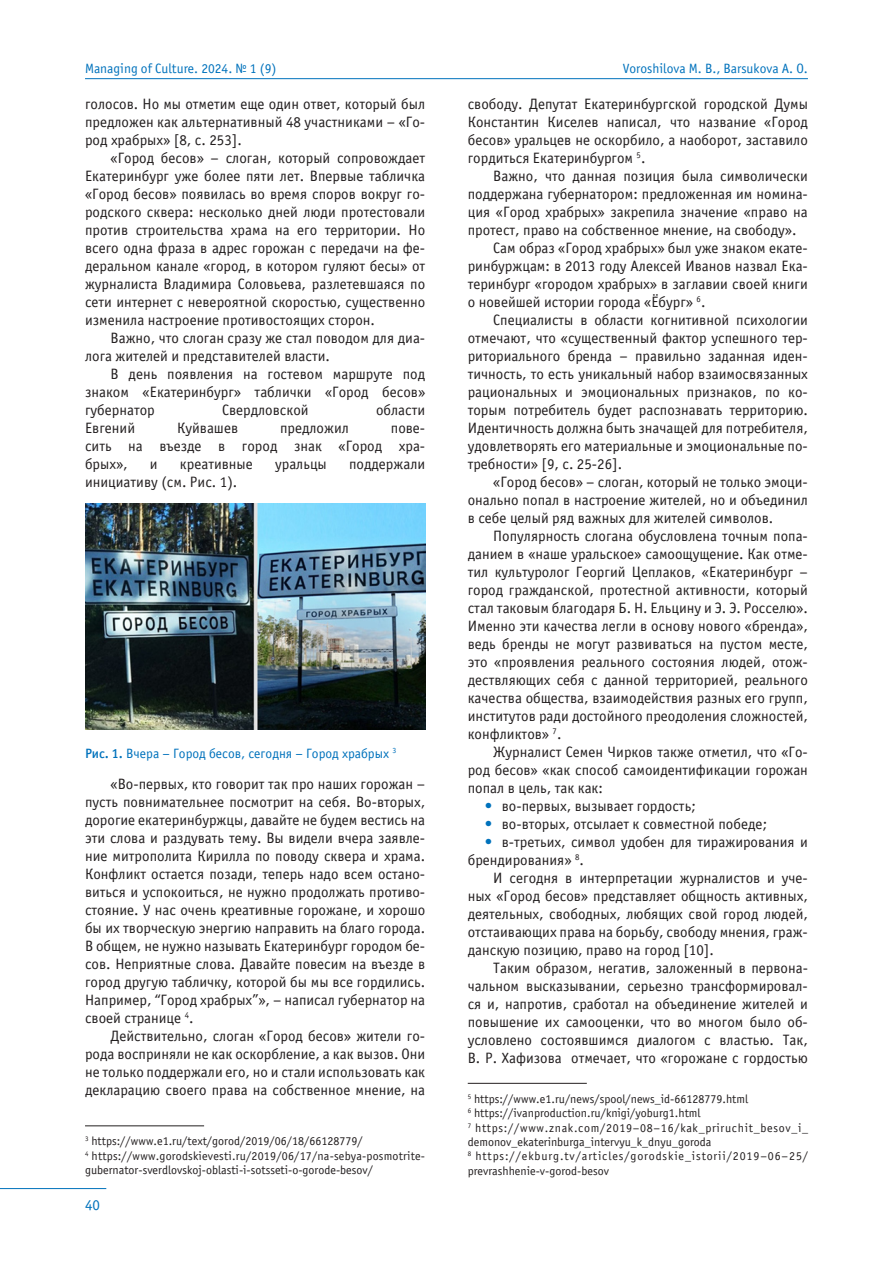
<style>
.page{position:relative;width:893px;height:1263px;background:#fff}
.page>*{position:absolute;margin:0;border:0;box-sizing:border-box;transform-origin:0 0}
.t1{font:15px/18px "ITC Officina Sans";color:#231f20;text-align:justify}
.t2{font:15px "ITC Officina Sans";color:#0072bc}
.t3{font:13.5px "ITC Officina Sans";color:#0072bc}
.t4{font:12px/14.4px "ITC Officina Sans";color:#231f20}
.s1{font-weight:500}
.s2{color:#0072bc}
</style>
<div class="page">
<hr style="left:0;top:1188px;width:106px;height:1px;background:#0072bc">
<hr style="left:85px;top:78px;width:723px;height:1px;background:#0072bc">
<img style="left:85px;top:504px;width:340px;height:226px">
<hr style="left:85px;top:1125px;width:119px;height:1px;background:#231f20">
<hr style="left:468px;top:1083px;width:119px;height:1px;background:#231f20">
<p class="t3" style="left:85px;top:60px;width:193px">Managing of Culture. 2024. № 1 (9)</p>
<p class="t1" style="left:85px;top:94px;width:342px">голосов. Но мы отметим еще один ответ, который был предложен как альтернативный 48 участниками – «Го&shy;род храбрых» [8, с. 253].</p>
<p class="t1" style="left:85px;top:148px;width:342px;text-indent:26px">«Город бесов» – слоган, который сопровождает Екатеринбург уже более пяти лет. Впервые табличка «Город бесов» появилась во время споров вокруг го&shy;родского сквера: несколько дней люди протестовали против строительства храма на его территории. Но всего одна фраза в адрес горожан с передачи на фе&shy;деральном канале «город, в котором гуляют бесы» от журналиста Владимира Соловьева, разлетевшаяся по сети интернет с невероятной скоростью, существенно изменила настроение противостоящих сторон.</p>
<p class="t1" style="left:85px;top:328px;width:342px;text-indent:26px">Важно, что слоган сразу же стал поводом для диа&shy;лога жителей и представителей власти.</p>
<p class="t1" style="left:85px;top:364px;width:342px;text-indent:26px">В день появления на гостевом маршруте под знаком «Екатеринбург» таблички «Город бесов» губернатор</p>
<p class="t1" style="left:222px;top:400px;width:88px">Свердловской</p>
<p class="t1" style="left:376px;top:400px;width:51px">области</p>
<p class="t1" style="left:85px;top:418px;width:52px">Евгений</p>
<p class="t1" style="left:177px;top:418px;width:63px">Куйвашев</p>
<p class="t1" style="left:280px;top:418px;width:70px">предложил</p>
<p class="t1" style="left:85px;top:418px;width:342px;text-indent:306px">пове&shy;сить на въезде в город знак «Город хра&shy;брых»,</p>
<p class="t1" style="left:150px;top:454px;width:9px">и</p>
<p class="t1" style="left:180px;top:454px;width:74px">креативные</p>
<p class="t1" style="left:275px;top:454px;width:53px">уральцы</p>
<p class="t1" style="left:349px;top:454px;width:78px">поддержали</p>
<p class="t1" style="left:85px;top:472px;width:154px">инициативу (см. Рис. 1).</p>
<p class="t3" style="left:85px;top:744px;width:313px"><span class="s1">Рис. 1.</span> Вчера – Город бесов, сегодня – Город храбрых <sup>3</sup></p>
<p class="t1" style="left:85px;top:774px;width:342px;text-indent:26px">«Во-первых, кто говорит так про наших горожан – пусть повнимательнее посмотрит на себя. Во-вторых, дорогие екатеринбуржцы, давайте не будем вестись на эти слова и раздувать тему. Вы видели вчера заявле&shy;ние митрополита Кирилла по поводу сквера и храма.<br>Конфликт остается позади, теперь надо всем остано&shy;виться и успокоиться, не нужно продолжать противо&shy;стояние. У нас очень креативные горожане, и хорошо бы их творческую энергию направить на благо города.<br>В общем, не нужно называть Екатеринбург городом бе&shy;сов. Неприятные слова. Давайте повесим на въезде в город другую табличку, которой бы мы все гордились.<br>Например, “Город храбрых”», – написал губернатор на своей странице <sup>4</sup>.</p>
<p class="t1" style="left:85px;top:1026px;width:342px;text-indent:26px">Действительно, слоган «Город бесов» жители го&shy;рода восприняли не как оскорбление, а как вызов. Они не только поддержали его, но и стали использовать как декларацию своего права на собственное мнение, на</p>
<p class="t4" style="left:85px;top:1133px;width:342px"><sup>3</sup> https://www.e1.ru/text/gorod/2019/06/18/66128779/<br><sup>4</sup> https://www.gorodskievesti.ru/2019/06/17/na-sebya-posmotrite&shy;gubernator-sverdlovskoj-oblasti-i-sotsseti-o-gorode-besov/</p>
<p class="t2" style="left:85px;top:1194px;width:16px">40</p>
<p class="t3" style="left:623px;top:60px;width:187px">Voroshilova M. B., Barsukova A. O.</p>
<p class="t1" style="left:468px;top:94px;width:342px">свободу. Депутат Екатеринбургской городской Думы Константин Киселев написал, что название «Город бесов» уральцев не оскорбило, а наоборот, заставило гордиться Екатеринбургом <sup>5</sup>.</p>
<p class="t1" style="left:493px;top:166px;width:316px">Важно, что данная позиция была символически</p>
<p class="t1" style="left:468px;top:184px;width:342px">поддержана губернатором: предложенная им номина-</p>
<p class="t1" style="left:468px;top:202px;width:342px">ция «Город храбрых» закрепила значение «право на</p>
<p class="t1" style="left:468px;top:220px;width:330px">протест, право на собственное мнение, на свободу».</p>
<p class="t1" style="left:493px;top:238px;width:316px">Сам образ «Город храбрых» был уже знаком екате-</p>
<p class="t1" style="left:468px;top:256px;width:342px">ринбуржцам: в 2013 году Алексей Иванов назвал Ека-</p>
<p class="t1" style="left:468px;top:274px;width:342px">теринбург «городом храбрых» в заглавии своей книги</p>
<p class="t1" style="left:468px;top:292px;width:239px">о новейшей истории города «Ёбург» <sup>6</sup>.</p>
<p class="t1" style="left:493px;top:310px;width:316px">Специалисты в области когнитивной психологии</p>
<p class="t1" style="left:468px;top:328px;width:342px">отмечают, что «существенный фактор успешного тер-</p>
<p class="t1" style="left:468px;top:346px;width:342px">риториального бренда – правильно заданная иден-</p>
<p class="t1" style="left:468px;top:364px;width:342px">тичность, то есть уникальный набор взаимосвязанных</p>
<p class="t1" style="left:468px;top:382px;width:342px">рациональных и эмоциональных признаков, по ко-</p>
<p class="t1" style="left:468px;top:400px;width:342px">торым потребитель будет распознавать территорию.</p>
<p class="t1" style="left:468px;top:418px;width:342px">Идентичность должна быть значащей для потребителя,</p>
<p class="t1" style="left:468px;top:436px;width:342px">удовлетворять его материальные и эмоциональные по-</p>
<p class="t1" style="left:468px;top:454px;width:156px">требности» [9, с. 25-26].</p>
<p class="t1" style="left:493px;top:472px;width:316px">«Город бесов» – слоган, который не только эмоци-</p>
<p class="t1" style="left:468px;top:490px;width:342px">онально попал в настроение жителей, но и объединил</p>
<p class="t1" style="left:468px;top:508px;width:307px">в себе целый ряд важных для жителей символов.</p>
<p class="t1" style="left:493px;top:526px;width:316px">Популярность слогана обусловлена точным попа-</p>
<p class="t1" style="left:468px;top:544px;width:342px">данием в «наше уральское» самоощущение. Как отме-</p>
<p class="t1" style="left:468px;top:562px;width:342px">тил культуролог Георгий Цеплаков, «Екатеринбург –</p>
<p class="t1" style="left:468px;top:580px;width:342px">город гражданской, протестной активности, который</p>
<p class="t1" style="left:468px;top:598px;width:342px">стал таковым благодаря Б. Н. Ельцину и Э. Э. Росселю».</p>
<p class="t1" style="left:468px;top:616px;width:342px">Именно эти качества легли в основу нового «бренда»,</p>
<p class="t1" style="left:468px;top:634px;width:342px">ведь бренды не могут развиваться на пустом месте,</p>
<p class="t1" style="left:468px;top:652px;width:342px">это «проявления реального состояния людей, отож-</p>
<p class="t1" style="left:468px;top:670px;width:342px">дествляющих себя с данной территорией, реального</p>
<p class="t1" style="left:468px;top:688px;width:342px">качества общества, взаимодействия разных его групп,</p>
<p class="t1" style="left:468px;top:706px;width:342px">институтов ради достойного преодоления сложностей,</p>
<p class="t1" style="left:468px;top:724px;width:95px">конфликтов» <sup>7</sup>.</p>
<p class="t1" style="left:493px;top:742px;width:316px">Журналист Семен Чирков также отметил, что «Го-</p>
<p class="t1" style="left:468px;top:760px;width:342px">род бесов» «как способ самоидентификации горожан</p>
<p class="t1" style="left:468px;top:778px;width:137px">попал в цель, так как:</p>
<p class="t1" style="left:485px;top:796px;width:213px"><span class="s2">•</span> во-первых, вызывает гордость;</p>
<p class="t1" style="left:485px;top:814px;width:284px"><span class="s2">•</span> во-вторых, отсылает к совместной победе;</p>
<p class="t1" style="left:468px;top:832px;width:342px;text-indent:17px"><span class="s2">•</span> в-третьих, символ удобен для тиражирования и брендирования» <sup>8</sup>.</p>
<p class="t1" style="left:468px;top:868px;width:342px;text-indent:26px">И сегодня в интерпретации журналистов и уче&shy;ных «Город бесов» представляет общность активных, деятельных, свободных, любящих свой город людей, отстаивающих права на борьбу, свободу мнения, граж&shy;данскую позицию, право на город [10].</p>
<p class="t1" style="left:468px;top:958px;width:342px;text-indent:26px">Таким образом, негатив, заложенный в первона&shy;чальном высказывании, серьезно трансформировал&shy;ся и, напротив, сработал на объединение жителей и повышение их самооценки, что во многом было об&shy;условлено состоявшимся диалогом с властью. Так, В. Р. Хафизова отмечает, что «горожане с гордостью</p>
<p class="t4" style="left:468px;top:1091px;width:342px"><sup>5</sup> https://www.e1.ru/news/spool/news_id-66128779.html<br><sup>6</sup> https://ivanproduction.ru/knigi/yoburg1.html<br><sup>7</sup> https://www.znak.com/2019–08–16/kak_priruchit_besov_i_ demonov_ekaterinburga_intervyu_k_dnyu_goroda<br><sup>8</sup> https://ekburg.tv/articles/gorodskie_istorii/2019–06–25/ prevrashhenie-v-gorod-besov</p>
</div>
